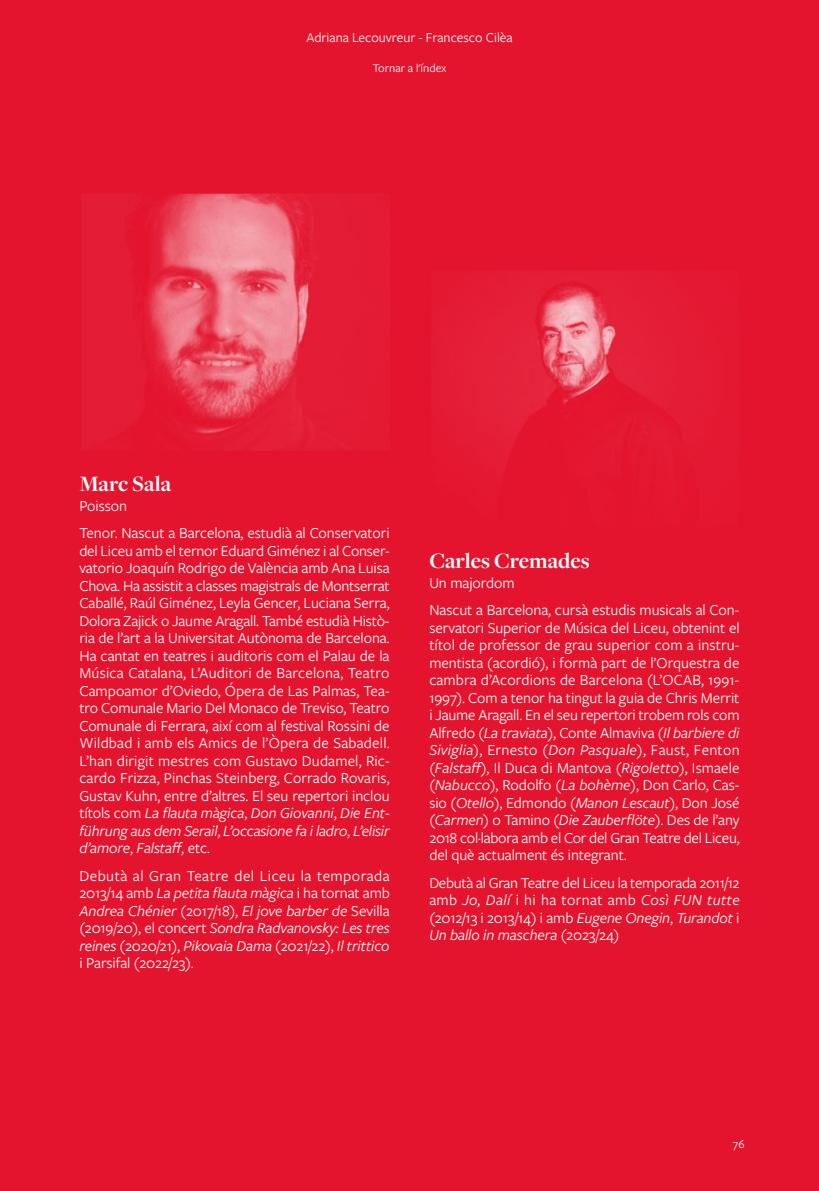
<style>
.page{position:relative;width:819px;height:1191px;background:#e4142e}
.page>*{position:absolute;margin:0;border:0;box-sizing:border-box;transform-origin:0 0}
.t1{font:700 22.75px "Freight Disp Pro";color:#fff}
.t2{font:15.75px/17.5px "Freight Sans Pro";letter-spacing:-.005em;color:#fff;text-align:justify}
.t3{font:14px "Freight Sans Pro";color:#fff}
.t4{font:12.25px "Freight Sans Pro";color:#fff}
.s1{font-style:italic}
</style>
<div class="page">
<svg style="left:146px;top:193px;width:207px;height:257px"></svg>
<svg style="left:456px;top:275px;width:214px;height:174px"></svg>
<p class="t3" style="left:306px;top:28px;width:208px">Adriana Lecouvreur - Francesco Cilèa</p>
<p class="t4" style="left:373px;top:60px;width:75px">Tornar a l'índex</p>
<h1 class="t1" style="left:79px;top:468px;width:93px">Marc Sala</h1>
<p class="t2" style="left:79px;top:491px;width:312px;line-height:27.5px">Poisson<br>Tenor. Nascut a Barcelona, estudià al Conservatori</p>
<p class="t2" style="left:79px;top:541px;width:312px">del Liceu amb el ternor Eduard Giménez i al Conser&shy;vatorio Joaquín Rodrigo de València amb Ana Luisa Chova. Ha assistit a classes magistrals de Montserrat Caballé, Raúl Giménez, Leyla Gencer, Luciana Serra, Dolora Zajick o Jaume Aragall. També estudià Histò&shy;ria de l’art a la Universitat Autònoma de Barcelona.<br>Ha cantat en teatres i auditoris com el Palau de la Música Catalana, L’Auditori de Barcelona, Teatro Campoamor d’Oviedo, Ópera de Las Palmas, Tea&shy;tro Comunale Mario Del Monaco de Treviso, Teatro Comunale di Ferrara, així com al festival Rossini de Wildbad i amb els Amics de l’Òpera de Sabadell.<br>L’han dirigit mestres com Gustavo Dudamel, Ric&shy;cardo Frizza, Pinchas Steinberg, Corrado Rovaris, Gustav Kuhn, entre d’altres. El seu repertori inclou títols com <span class="s1">La flauta màgica</span>, <span class="s1">Don Giovanni</span>, <span class="s1">Die Ent&shy;führung aus dem Serail</span>, <span class="s1">L’occasione fa i ladro</span>, <span class="s1">L’elisir d’amore</span>, <span class="s1">Falstaff</span>, etc.</p>
<p class="t2" style="left:79px;top:866px;width:312px">Debutà al Gran Teatre del Liceu la temporada 2013/14 amb <span class="s1">La petita flauta màgica</span> i ha tornat amb <span class="s1">Andrea Chénier</span> (2017/18), <span class="s1">El jove barber de</span> Sevilla (2019/20), el concert <span class="s1">Sondra Radvanovsky: Les tres reines</span> (2020/21), <span class="s1">Pikovaia Dama</span> (2021/22), <span class="s1">Il trittico </span>i Parsifal (2022/23).</p>
<h1 class="t1" style="left:429px;top:545px;width:162px">Carles Cremades</h1>
<p class="t2" style="left:429px;top:568px;width:311px;line-height:27.5px">Un majordom<br>Nascut a Barcelona, cursà estudis musicals al Con-</p>
<p class="t2" style="left:429px;top:618px;width:312px">servatori Superior de Música del Liceu, obtenint el títol de professor de grau superior com a instru&shy;mentista (acordió), i formà part de l’Orquestra de cambra d’Acordions de Barcelona (L’OCAB, 1991- 1997). Com a tenor ha tingut la guia de Chris Merrit i Jaume Aragall. En el seu repertori trobem rols com Alfredo (<span class="s1">La traviata</span>), Conte Almaviva (<span class="s1">Il barbiere di Siviglia</span>), Ernesto (<span class="s1">Don Pasquale</span>), Faust, Fenton (<span class="s1">Falstaff</span>), Il Duca di Mantova (<span class="s1">Rigoletto</span>), Ismaele (<span class="s1">Nabucco</span>), Rodolfo (<span class="s1">La bohème</span>), Don Carlo, Cas&shy;sio (<span class="s1">Otello</span>), Edmondo (<span class="s1">Manon Lescaut</span>), Don José (<span class="s1">Carmen</span>) o Tamino (<span class="s1">Die Zauberflöte</span>). Des de l’any 2018 col·labora amb el Cor del Gran Teatre del Liceu, del què actualment és integrant.</p>
<p class="t2" style="left:429px;top:873px;width:312px">Debutà al Gran Teatre del Liceu la temporada 2011/12 amb <span class="s1">Jo, Dalí</span> i hi ha tornat amb <span class="s1">Così FUN tutte </span>(2012/13 i 2013/14) i amb <span class="s1">Eugene Onegin</span>, <span class="s1">Turandot</span> i <span class="s1">Un ballo in maschera</span> (2023/24)</p>
<p class="t4" style="left:733px;top:1135px;width:13px">76</p>
</div>
